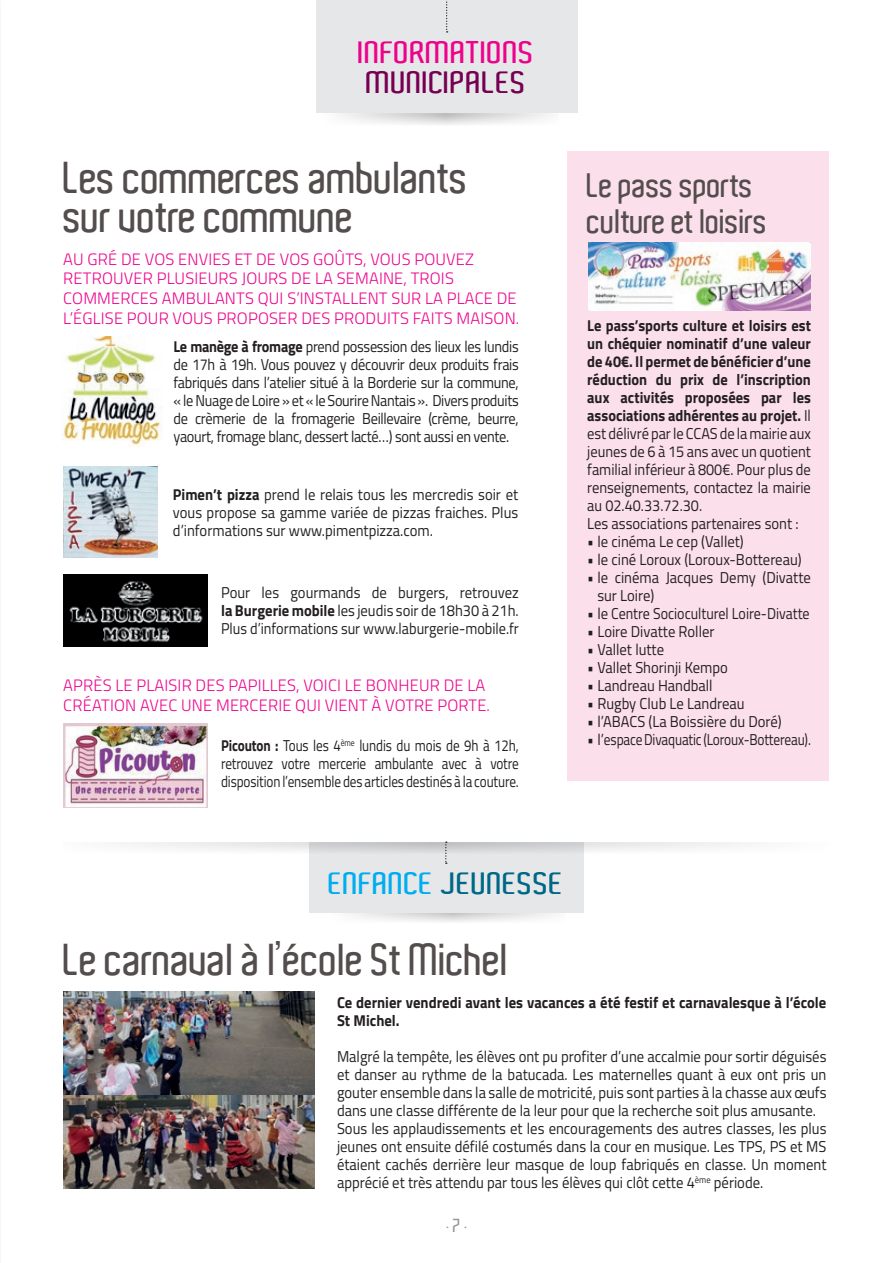
<style>
.page{position:relative;width:893px;height:1263px;background:#fff}
.page>*{position:absolute;margin:0;border:0;box-sizing:border-box;transform-origin:0 0}
.t1{font:600 43.5px/39px "Aldo";letter-spacing:-.02em;color:#534e4d}
.t2{font:600 33px/36px "Aldo";letter-spacing:-.02em;color:#534e4d}
.t3{font:600 30px "Aldo";color:#006887;scale:1.2 1}
.t4{font:600 30px "Aldo";color:#ed028c;scale:1.2 1}
.t5{font:600 30px "Aldo";color:#760051;scale:1.2 1}
.t6{font:300 16.5px/19.8px "Titillium";letter-spacing:.01em;color:#ed028c}
.t7{font:15.75px/18px "Titillium";color:#231f20;text-align:justify;scale:.93 1}
.t8{font:700 15.75px/18px "Titillium";color:#231f20;scale:.92 1}
.t9{font:15.75px/18px "Titillium";color:#231f20;text-align:justify;scale:.91 1}
.t10{font:15.75px/18px "Titillium";color:#231f20;text-align:justify;scale:.84 1}
.t11{font:700 15.75px/18px "Titillium";color:#231f20;scale:.93 1}
.t12{font:600 10.5px "Aldo";color:#939598}
.s1{font-weight:700}
.s2{font-weight:400}
.s3{color:#00aeef}
.s4{font-size:18px}
</style>
<div class="page">
<img style="left:62px;top:337px;width:99px;height:109px">
<svg style="left:331px;top:912px;width:235px;height:10px"></svg>
<div style="left:309px;top:842px;width:275px;height:70px;background:#e6e7e9"></div>
<svg style="left:445px;top:841px;width:2px;height:23px"></svg>
<hr style="left:0;top:0;width:1px;height:341px;background:#e8e4dd">
<hr style="left:0;top:931px;width:1px;height:332px;background:#e8e4dd">
<svg style="left:127px;top:842px;width:618px;height:14px"></svg>
<img style="left:64px;top:991px;width:250px;height:103px">
<img style="left:64px;top:1096px;width:250px;height:92px">
<svg style="left:340px;top:113px;width:210px;height:12px"></svg>
<div style="left:316px;top:0;width:262px;height:113px;background:#e6e7e9"></div>
<svg style="left:446px;top:1px;width:2px;height:32px"></svg>
<img style="left:64px;top:574px;width:144px;height:73px">
<img style="left:64px;top:723px;width:144px;height:85px">
<img style="left:63px;top:466px;width:95px;height:92px">
<div style="left:567px;top:151px;width:262px;height:630px;background:#fbdfeb"></div>
<img style="left:589px;top:242px;width:222px;height:69px">
<h3 class="t4" style="left:358px;top:35px;width:148px">INFORMATIONS</h3>
<h3 class="t5" style="left:366px;top:65px;width:135px">MUNICIPALES</h3>
<h1 class="t1" style="left:64px;top:158px;width:407px">Les commerces ambulants sur votre commune</h1>
<p class="t6" style="left:63px;top:248px;width:457px">AU GRÉ DE VOS ENVIES ET DE VOS GOÛTS, VOUS POUVEZ RETROUVER PLUSIEURS JOURS DE LA SEMAINE, TROIS COMMERCES AMBULANTS QUI S’INSTALLENT SUR LA PLACE DE L’ÉGLISE POUR VOUS PROPOSER DES PRODUITS FAITS MAISON.</p>
<p class="t9" style="left:173px;top:337px;width:381px"><span class="s1">Le manège à fromage</span> prend possession des lieux les lundis de 17h à 19h. Vous pouvez y découvrir deux produits frais fabriqués dans l’atelier situé à la Borderie sur la commune, « le Nuage de Loire » et « le Sourire Nantais ». Divers produits de crèmerie de la fromagerie Beillevaire (crème, beurre, yaourt, fromage blanc, dessert lacté…) sont aussi en vente.</p>
<p class="t7" style="left:173px;top:485px;width:373px"><span class="s1">Pimen’t pizza</span> prend le relais tous les mercredis soir et vous propose sa gamme variée de pizzas fraiches. Plus d’informations sur www.pimentpizza.com.</p>
<p class="t7" style="left:221px;top:583px;width:322px">Pour les gourmands de burgers, retrouvez <span class="s1">la Burgerie mobile</span> les jeudis soir de 18h30 à 21h.<br>Plus d’informations sur www.laburgerie-mobile.fr</p>
<p class="t6" style="left:63px;top:675px;width:428px">APRÈS LE PLAISIR DES PAPILLES, VOICI LE BONHEUR DE LA<br>CRÉATION AVEC UNE MERCERIE QUI VIENT À VOTRE PORTE.</p>
<p class="t10" style="left:221px;top:735px;width:356px"><span class="s1">Picouton :</span> Tous les 4<sup>ème</sup> lundis du mois de 9h à 12h, retrouvez votre mercerie ambulante avec à votre disposition l’ensemble des articles destinés à la couture.</p>
<h2 class="t2" style="left:587px;top:167px;width:183px">Le pass sports culture et loisirs</h2>
<p class="t8" style="left:587px;top:316px;width:245px">Le pass’sports culture et loisirs est un chéquier nominatif d’une valeur de 40€. Il permet de bénéficier d’une réduction du prix de l’inscription aux activités proposées par les associations adhérentes au projet. <span class="s2">Il est délivré par le CCAS de la mairie aux jeunes de 6 à 15 ans avec un quotient familial inférieur à 800€. Pour plus de renseignements, contactez la mairie au 02.40.33.72.30.<br>Les associations partenaires sont :</span></p>
<p class="t7" style="left:587px;top:532px;width:170px">• le cinéma Le cep (Vallet)</p>
<p class="t7" style="left:587px;top:550px;width:232px">• le ciné Loroux (Loroux-Bottereau)</p>
<p class="t7" style="left:597px;top:568px;width:231px;text-indent:-10px">• le cinéma Jacques Demy (Divatte sur Loire)</p>
<p class="t7" style="left:587px;top:604px;width:241px">• le Centre Socioculturel Loire-Divatte</p>
<p class="t7" style="left:587px;top:622px;width:138px">• Loire Divatte Roller</p>
<p class="t7" style="left:587px;top:640px;width:84px">• Vallet lutte</p>
<p class="t7" style="left:587px;top:658px;width:153px">• Vallet Shorinji Kempo</p>
<p class="t7" style="left:587px;top:676px;width:136px">• Landreau Handball</p>
<p class="t7" style="left:587px;top:694px;width:171px">• Rugby Club Le Landreau</p>
<p class="t7" style="left:587px;top:712px;width:211px">• l’ABACS (La Boissière du Doré)</p>
<p class="t7" style="left:587px;top:730px;width:242px">• l’espace Divaquatic (Loroux-Bottereau).</p>
<h3 class="t3" style="left:329px;top:867px;width:197px"><span class="s3">ENFANCE</span> JEUNESSE</h3>
<h1 class="t1" style="left:64px;top:940px;width:447px">Le carnaval à l’école St Michel</h1>
<p class="t11" style="left:337px;top:993px;width:528px">Ce dernier vendredi avant les vacances a été festif et carnavalesque à l’école<br>St Michel.</p>
<p class="t7" style="left:337px;top:1047px;width:528px;text-align:left">Malgré la tempête, les élèves ont pu profiter d’une accalmie pour sortir déguisés et danser au rythme de la batucada. Les maternelles quant à eux ont pris un gouter ensemble dans la salle de motricité, puis sont parties à la chasse aux œufs dans une classe différente de la leur pour que la recherche soit plus amusante.<br>Sous les applaudissements et les encouragements des autres classes, les plus jeunes ont ensuite défilé costumés dans la cour en musique. Les TPS, PS et MS étaient cachés derrière leur masque de loup fabriqués en classe. Un moment apprécié et très attendu par tous les élèves qui clôt cette 4<sup>ème</sup> période.</p>
<p class="t12" style="left:447px;top:1220px;width:22px">• <span class="s4">7</span> •</p>
</div>
